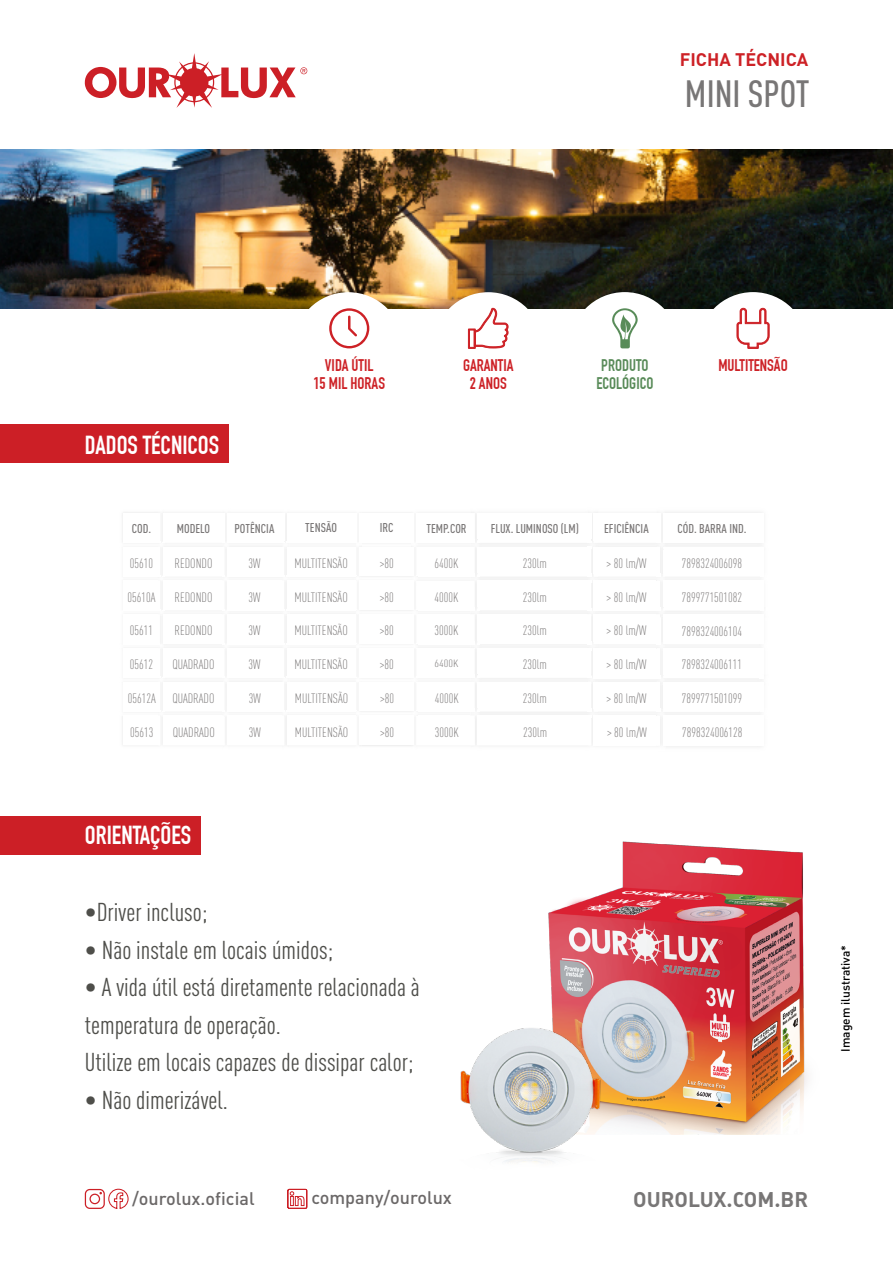
<style>
.page{position:relative;width:893px;height:1263px;background:#fff}
.page>*{position:absolute;margin:0;border:0;box-sizing:border-box;transform-origin:0 0}
.t1{font:500 37.5px "DIN Cond";color:#787676}
.t2{font:25.5px/37.5px "DIN Cond";color:#4e4e4a}
.t3{font:700 25.5px "DIN Condensed";color:#fff}
.t4{font:21px "DIN Bold Alternate";color:#787676}
.t5{font:500 18px "DIN";color:#6b6868}
.t6{font:700 18px "DIN";color:#cd2126}
.t7{font:700 16.5px/18px "DIN Condensed";color:#cd2126;text-align:center}
.t8{font:700 16.5px/18px "DIN Condensed";color:#598b59;text-align:center}
.t9{font:300 13.35px "DIN Cond";color:#797676}
.t10{font:500 12.6px "DIN Cond";color:#797676}
.t11{font:500 12px "DIN";color:#000}
.t12{font:300 10.35px "DIN Cond";color:#797676;scale:1.29 1}
</style>
<div class="page">
<svg style="left:84px;top:1188px;width:45px;height:21px"></svg>
<svg style="left:287px;top:1188px;width:21px;height:21px"></svg>
<svg style="left:84px;top:53px;width:223px;height:55px"></svg>
<img style="left:1px;top:149px;width:892px;height:159px">
<div style="left:293px;top:292px;width:110px;height:110px;background:#fff;border-radius:50%"></div>
<svg style="left:329px;top:308px;width:40px;height:40px"></svg>
<div style="left:433px;top:292px;width:110px;height:110px;background:#fff;border-radius:50%"></div>
<svg style="left:468px;top:308px;width:41px;height:41px"></svg>
<div style="left:570px;top:292px;width:110px;height:110px;background:#fff;border-radius:50%"></div>
<svg style="left:612px;top:308px;width:26px;height:40px"></svg>
<div style="left:698px;top:292px;width:110px;height:110px;background:#fff;border-radius:50%"></div>
<svg style="left:736px;top:308px;width:34px;height:41px"></svg>
<div style="left:0;top:815px;width:200px;height:39px;background:#cc1f26"></div>
<div style="left:0;top:424px;width:229px;height:39px;background:#cc1f26"></div>
<img style="left:548px;top:841px;width:259px;height:294px">
<img style="left:460px;top:977px;width:218px;height:186px">
<img style="left:162px;top:514px;width:1px;height:27px">
<img style="left:225px;top:516px;width:2px;height:25px">
<img style="left:162px;top:548px;width:1px;height:27px">
<img style="left:225px;top:549px;width:2px;height:22px">
<img style="left:162px;top:582px;width:1px;height:27px">
<img style="left:226px;top:586px;width:1px;height:19px">
<img style="left:588px;top:512px;width:10px;height:28px">
<img style="left:588px;top:513px;width:3px;height:27px">
<div style="left:594px;top:513px;width:66px;height:30px;background:#fff"></div>
<img style="left:160px;top:616px;width:1px;height:26px">
<img style="left:226px;top:620px;width:1px;height:19px">
<img style="left:162px;top:649px;width:1px;height:27px">
<img style="left:225px;top:651px;width:2px;height:22px">
<img style="left:162px;top:683px;width:1px;height:27px">
<img style="left:225px;top:684px;width:2px;height:22px">
<img style="left:122px;top:716px;width:1px;height:28px">
<img style="left:162px;top:717px;width:1px;height:27px">
<img style="left:225px;top:718px;width:1px;height:25px">
<img style="left:592px;top:719px;width:1px;height:26px">
<h3 class="t6" style="left:680px;top:48px;width:130px">FICHA TÉCNICA</h3>
<h1 class="t1" style="left:685px;top:71px;width:126px">MINI SPOT</h1>
<h2 class="t3" style="left:85px;top:430px;width:136px">DADOS TÉCNICOS</h2>
<p class="t7" style="left:313px;top:356px;width:73px">VIDA ÚTIL<br>15 MIL HORAS</p>
<p class="t7" style="left:463px;top:356px;width:52px">GARANTIA<br>2 ANOS</p>
<p class="t8" style="left:596px;top:356px;width:59px">PRODUTO<br>ECOLÓGICO</p>
<p class="t7" style="left:718px;top:356px;width:71px">MULTITENSÃO</p>
<p class="t10" style="left:132px;top:521px;width:21px">COD.</p>
<p class="t10" style="left:177px;top:521px;width:35px">MODELO</p>
<p class="t10" style="left:234px;top:521px;width:41px">POTÊNCIA</p>
<p class="t10" style="left:305px;top:520px;width:33px">TENSÃO</p>
<p class="t10" style="left:380px;top:520px;width:15px">IRC</p>
<p class="t10" style="left:426px;top:521px;width:42px">TEMP.COR</p>
<p class="t10" style="left:491px;top:521px;width:90px">FLUX. LUMINOSO (LM)</p>
<p class="t10" style="left:604px;top:521px;width:46px">EFICIÊNCIA</p>
<p class="t10" style="left:677px;top:521px;width:70px">CÓD. BARRA IND.</p>
<p class="t9" style="left:130px;top:555px;width:25px">05610</p>
<p class="t9" style="left:128px;top:589px;width:29px">05610A</p>
<p class="t9" style="left:130px;top:623px;width:25px">05611</p>
<p class="t9" style="left:130px;top:657px;width:25px">05612</p>
<p class="t9" style="left:128px;top:690px;width:29px">05612A</p>
<p class="t9" style="left:130px;top:724px;width:25px">05613</p>
<p class="t9" style="left:294px;top:555px;width:55px">MULTITENSÃO</p>
<p class="t9" style="left:294px;top:589px;width:55px">MULTITENSÃO</p>
<p class="t9" style="left:294px;top:623px;width:55px">MULTITENSÃO</p>
<p class="t9" style="left:294px;top:657px;width:55px">MULTITENSÃO</p>
<p class="t9" style="left:295px;top:690px;width:55px">MULTITENSÃO</p>
<p class="t9" style="left:295px;top:724px;width:55px">MULTITENSÃO</p>
<p class="t9" style="left:607px;top:556px;width:41px">&gt; 80 lm/W</p>
<p class="t9" style="left:607px;top:589px;width:41px">&gt; 80 lm/W</p>
<p class="t9" style="left:607px;top:623px;width:41px">&gt; 80 lm/W</p>
<p class="t9" style="left:607px;top:657px;width:41px">&gt; 80 lm/W</p>
<p class="t9" style="left:607px;top:691px;width:41px">&gt; 80 lm/W</p>
<p class="t9" style="left:607px;top:724px;width:41px">&gt; 80 lm/W</p>
<p class="t9" style="left:174px;top:555px;width:39px">REDONDO</p>
<p class="t9" style="left:174px;top:589px;width:39px">REDONDO</p>
<p class="t9" style="left:174px;top:623px;width:39px">REDONDO</p>
<p class="t9" style="left:172px;top:657px;width:44px">QUADRADO</p>
<p class="t9" style="left:172px;top:690px;width:44px">QUADRADO</p>
<p class="t9" style="left:173px;top:724px;width:44px">QUADRADO</p>
<p class="t9" style="left:248px;top:555px;width:13px">3W</p>
<p class="t9" style="left:248px;top:589px;width:13px">3W</p>
<p class="t9" style="left:248px;top:623px;width:13px">3W</p>
<p class="t9" style="left:248px;top:657px;width:13px">3W</p>
<p class="t9" style="left:249px;top:690px;width:13px">3W</p>
<p class="t9" style="left:249px;top:724px;width:13px">3W</p>
<p class="t9" style="left:380px;top:555px;width:15px">&gt;80</p>
<p class="t9" style="left:380px;top:589px;width:15px">&gt;80</p>
<p class="t9" style="left:380px;top:623px;width:15px">&gt;80</p>
<p class="t9" style="left:380px;top:657px;width:15px">&gt;80</p>
<p class="t9" style="left:380px;top:691px;width:15px">&gt;80</p>
<p class="t9" style="left:380px;top:724px;width:15px">&gt;80</p>
<p class="t9" style="left:435px;top:556px;width:25px">6400K</p>
<p class="t9" style="left:435px;top:589px;width:25px">4000K</p>
<p class="t9" style="left:435px;top:623px;width:25px">3000K</p>
<p class="t12" style="left:435px;top:657px;width:20px">6400K</p>
<p class="t9" style="left:435px;top:691px;width:25px">4000K</p>
<p class="t9" style="left:435px;top:724px;width:25px">3000K</p>
<p class="t9" style="left:523px;top:556px;width:25px">230lm</p>
<p class="t9" style="left:523px;top:589px;width:25px">230lm</p>
<p class="t9" style="left:523px;top:623px;width:25px">230lm</p>
<p class="t9" style="left:523px;top:657px;width:25px">230lm</p>
<p class="t9" style="left:523px;top:691px;width:25px">230lm</p>
<p class="t9" style="left:523px;top:724px;width:25px">230lm</p>
<p class="t9" style="left:682px;top:556px;width:62px">7898324006098</p>
<p class="t9" style="left:682px;top:589px;width:62px">7899771501082</p>
<p class="t9" style="left:682px;top:623px;width:62px">7898324006104</p>
<p class="t9" style="left:682px;top:657px;width:62px">7898324006111</p>
<p class="t9" style="left:682px;top:691px;width:62px">7899771501099</p>
<p class="t9" style="left:682px;top:724px;width:62px">7898324006128</p>
<h2 class="t3" style="left:85px;top:820px;width:108px">ORIENTAÇÕES</h2>
<h2 class="t2" style="left:85px;top:893px;width:124px">•Driver incluso;</h2>
<h2 class="t2" style="left:85px;top:931px;width:250px">• Não instale em locais úmidos;</h2>
<h2 class="t2" style="left:85px;top:968px;width:336px">• A vida útil está diretamente relacionada à temperatura de operação.<br>Utilize em locais capazes de dissipar calor;</h2>
<h2 class="t2" style="left:85px;top:1081px;width:145px">• Não dimerizável.</h2>
<h3 class="t5" style="left:132px;top:1187px;width:124px">/ourolux.oficial</h3>
<h3 class="t5" style="left:311px;top:1186px;width:142px">company/ourolux</h3>
<h3 class="t4" style="left:633px;top:1186px;width:176px">OUROLUX.COM.BR</h3>
<p class="t11" style="left:838px;top:1052px;width:109px;rotate:-90deg">Imagem ilustrativa*</p>
</div>
